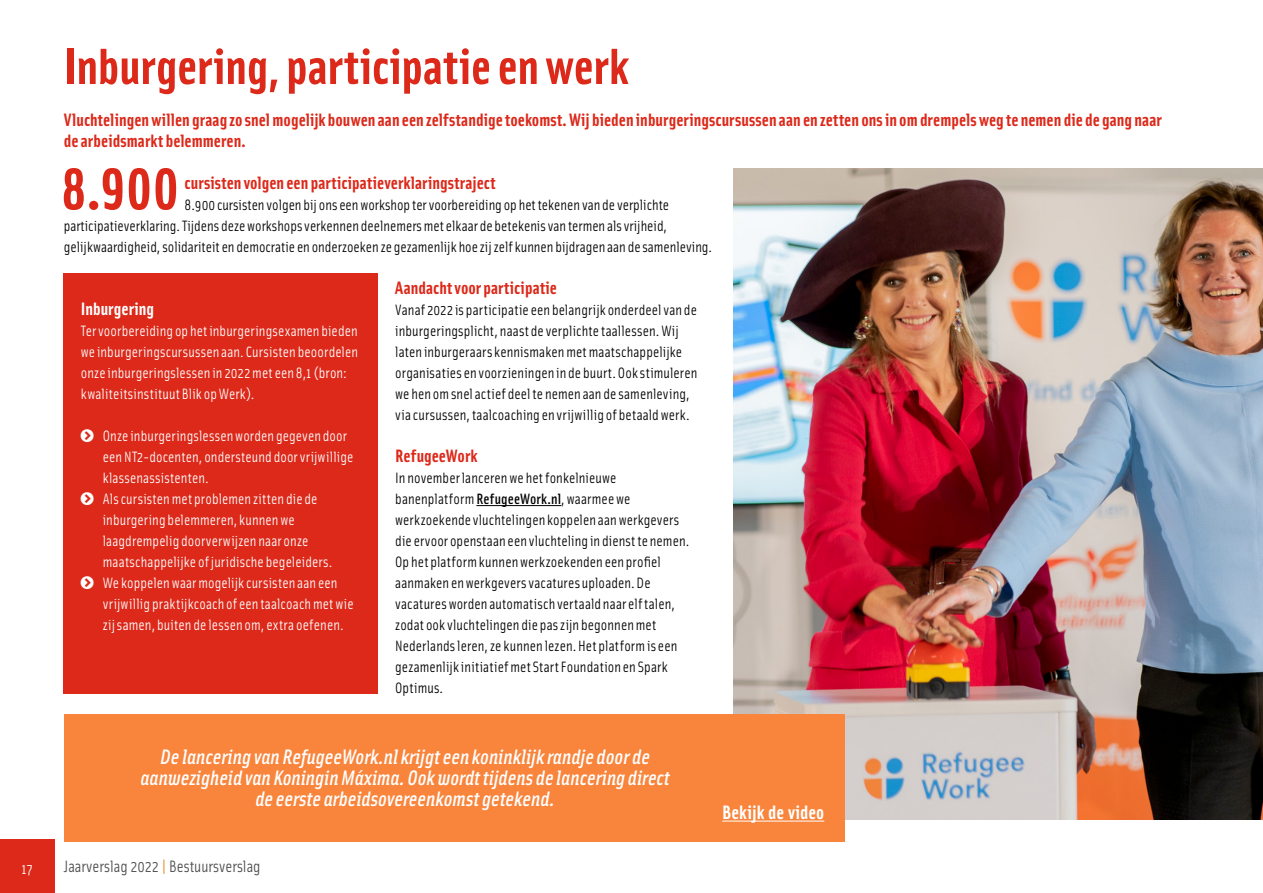
<style>
.page{position:relative;width:1263px;height:893px;background:#fff}
.page>*{position:absolute;margin:0;border:0;box-sizing:border-box;transform-origin:0 0}
.t1{font:700 51px "Solex OT";letter-spacing:-.005em;color:#dc291a}
.t2{font:italic 500 21px/21px "Solex OT";color:#fff;text-align:center}
.t3{font:700 19.5px "Solex OT";color:#fff}
.t4{font:700 18px/21px "Solex OT";color:#dc291a}
.t5{font:700 18px "Solex OT";color:#fff}
.t6{font:16.5px "Solex OT";color:#4d4d4c}
.t7{font:15px/21px "Solex OT";letter-spacing:.005em;color:#000}
.t8{font:15px/21px "Solex OT";letter-spacing:.01em;color:#fff}
.s1{font-weight:500}
.s2{color:#e2881c}
</style>
<div class="page">
<div style="left:64px;top:273px;width:314px;height:420px;background:#dc291a"></div>
<img style="left:733px;top:168px;width:530px;height:651px">
<div style="left:64px;top:714px;width:780px;height:128px;background:#f9853c"></div>
<hr style="left:722px;top:821px;width:102px;height:1px;background:#fff">
<div style="left:0;top:839px;width:54px;height:54px;background:#dc291a"></div>
<hr style="left:476px;top:505px;width:85px;height:1px;background:#000">
<svg style="left:64px;top:168px;width:112px;height:42px"></svg>
<p class="t8" style="left:22px;top:858px;width:12px">17</p>
<h1 class="t1" style="left:64px;top:33px;width:566px">Inburgering, participatie en werk</h1>
<p class="t4" style="left:64px;top:108px;width:1099px">Vluchtelingen willen graag zo snel mogelijk bouwen aan een zelfstandige toekomst. Wij bieden inburgeringscursussen aan en zetten ons in om drempels weg te nemen die de gang naar de arbeidsmarkt belemmeren.</p>
<p class="t4" style="left:185px;top:171px;width:312px">cursisten volgen een participatieverklaringstraject</p>
<p class="t7" style="left:64px;top:194px;width:650px;text-indent:121px">8.900 cursisten volgen bij ons een workshop ter voorbereiding op het tekenen van de verplichte participatieverklaring. Tijdens deze workshops verkennen deelnemers met elkaar de betekenis van termen als vrijheid, gelijkwaardigheid, solidariteit en democratie en onderzoeken ze gezamenlijk hoe zij zelf kunnen bijdragen aan de samenleving.</p>
<p class="t5" style="left:81px;top:297px;width:75px">Inburgering</p>
<p class="t8" style="left:81px;top:320px;width:279px">Ter voorbereiding op het inburgeringsexamen bieden we inburgeringscursussen aan. Cursisten beoordelen onze inburgeringslessen in 2022 met een 8,1 (bron: kwaliteitsinstituut Blik op Werk).</p>
<p class="t8" style="left:103px;top:425px;width:252px">Onze inburgeringslessen worden gegeven door een NT2-docenten, ondersteund door vrijwillige klassenassistenten.<br>Als cursisten met problemen zitten die de inburgering belemmeren, kunnen we laagdrempelig doorverwijzen naar onze maatschappelijke of juridische begeleiders.<br>We koppelen waar mogelijk cursisten aan een vrijwillig praktijkcoach of een taalcoach met wie zij samen, buiten de lessen om, extra oefenen.</p>
<p class="t4" style="left:395px;top:276px;width:163px">Aandacht voor participatie</p>
<p class="t7" style="left:395px;top:299px;width:304px">Vanaf 2022 is participatie een belangrijk onderdeel van de inburgeringsplicht, naast de verplichte taallessen. Wij laten inburgeraars kennismaken met maatschappelijke organisaties en voorzieningen in de buurt. Ook stimuleren we hen om snel actief deel te nemen aan de samenleving, via cursussen, taalcoaching en vrijwillig of betaald werk.</p>
<p class="t4" style="left:395px;top:444px;width:84px">RefugeeWork</p>
<p class="t7" style="left:395px;top:467px;width:296px">In november lanceren we het fonkelnieuwe banenplatform <span class="s1">RefugeeWork.nl</span>, waarmee we werkzoekende vluchtelingen koppelen aan werkgevers die ervoor openstaan een vluchteling in dienst te nemen.<br>Op het platform kunnen werkzoekenden een profiel aanmaken en werkgevers vacatures uploaden. De vacatures worden automatisch vertaald naar elf talen, zodat ook vluchtelingen die pas zijn begonnen met Nederlands leren, ze kunnen lezen. Het platform is een gezamenlijk initiatief met Start Foundation en Spark Optimus.</p>
<h2 class="t2" style="left:140px;top:746px;width:531px">De lancering van RefugeeWork.nl krijgt een koninklijk randje door de aanwezigheid van Koningin Máxima. Ook wordt tijdens de lancering direct de eerste arbeidsovereenkomst getekend.</h2>
<p class="t6" style="left:64px;top:856px;width:198px">Jaarverslag 2022 <span class="s2">|</span> Bestuursverslag</p>
<h3 class="t3" style="left:722px;top:800px;width:104px">Bekijk de video</h3>
</div>
